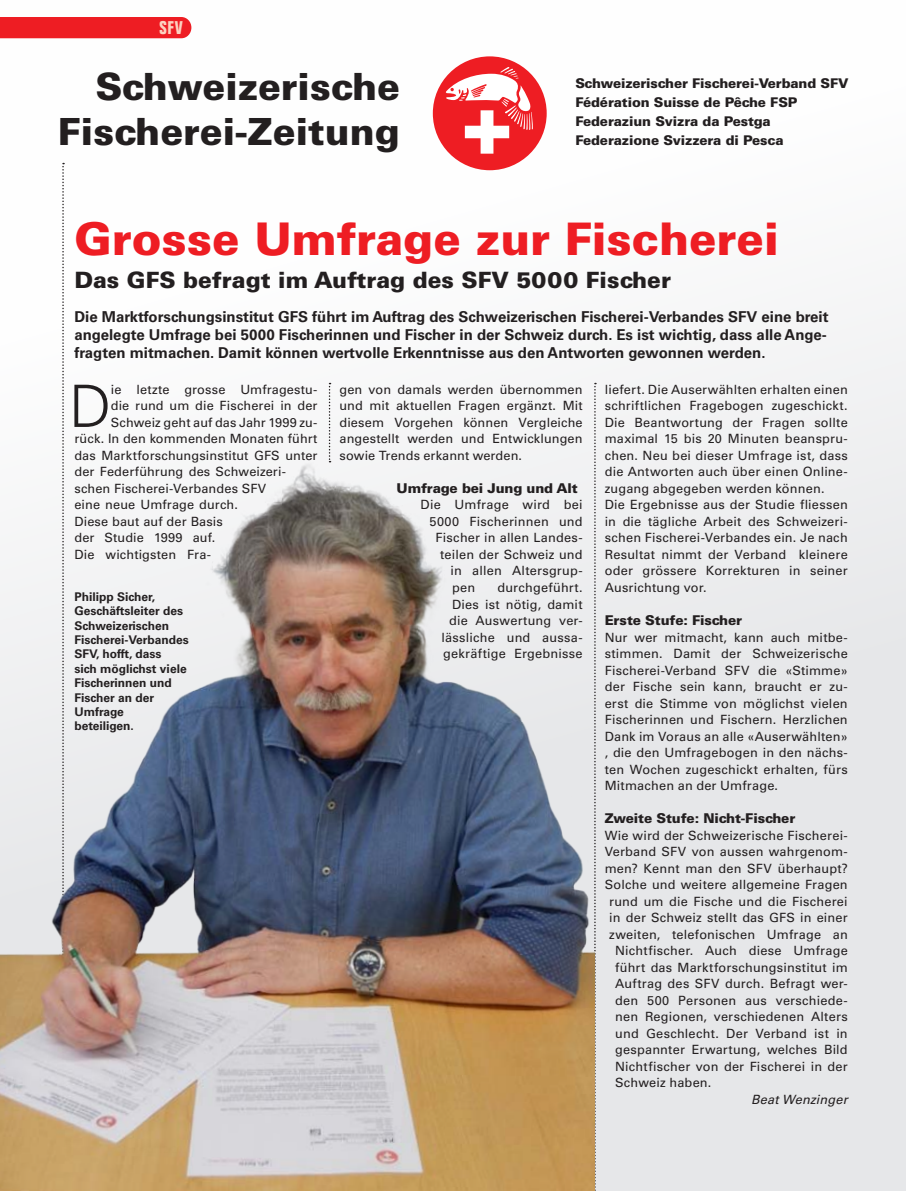
<style>
.page{position:relative;width:906px;height:1191px;background:#fff}
.page>*{position:absolute;margin:0;border:0;box-sizing:border-box;transform-origin:0 0}
.t1{font:300 58.5px "Univers LT Std";color:#231f20}
.t2{font:900 45px "Univers LT Std";letter-spacing:-.005em;color:#ee1d23}
.t3{font:900 37.5px/45px "Univers LT Std";color:#231f20;text-align:right}
.t4{font:900 22.5px "Univers LT Std";color:#231f20}
.t5{font:700 condensed 18px "Folio Std";color:#fcd2c0}
.t6{font:700 15px/18px "Univers LT Std";color:#231f20;text-align:justify}
.t7{font:900 13.5px "Univers LT Std";letter-spacing:-.01em;color:#231f20}
.t8{font:900 13.35px/19.2px "Univers LT Std";letter-spacing:-.01em;color:#231f20}
.t9{font:12.75px/16.5px "Univers LT Std";letter-spacing:.015em;color:#231f20;text-align:justify}
.t10{font:italic 12.75px "Univers LT Std";letter-spacing:.015em;color:#231f20}
.t11{font:700 12px/14.4px "Univers LT Std";color:#231f20}
</style>
<div class="page">
<div style="left:0;top:0;width:906px;height:1191px;background:linear-gradient(to right,#fff,#edeeef)"></div>
<div style="left:0;top:17px;width:191px;height:21px;background:#ee1d23"></div>
<svg style="left:62px;top:163px;width:2px;height:278px"></svg>
<svg style="left:329px;top:383px;width:1px;height:58px"></svg>
<svg style="left:594px;top:383px;width:2px;height:808px;background:#b5afa7"></svg>
<div style="left:433px;top:56px;width:113px;height:114px;background:#ee1d23;border-radius:50%"></div>
<svg style="left:445px;top:67px;width:88px;height:87px"></svg>
<img style="left:0;top:441px;width:594px;height:750px">
<h3 class="t5" style="left:159px;top:18px;width:25px">SFV</h3>
<h3 class="t3" style="left:58px;top:63px;width:343px">Schweizerische<br>Fischerei-Zeitung</h3>
<p class="t8" style="left:575px;top:73px;width:275px">Schweizerischer Fischerei-Verband SFV<br>Fédération Suisse de Pêche FSP<br>Federaziun Svizra da Pestga<br>Federazione Svizzera di Pesca</p>
<h2 class="t2" style="left:74px;top:211px;width:706px">Grosse Umfrage zur Fischerei</h2>
<h3 class="t4" style="left:74px;top:266px;width:598px">Das GFS befragt im Auftrag des SFV 5000 Fischer</h3>
<p class="t6" style="left:74px;top:308px;width:755px">Die Marktforschungsinstitut GFS führt im Auftrag des Schweizerischen Fischerei-Verbandes SFV eine breit angelegte Umfrage bei 5000 Fischerinnen und Fischer in der Schweiz durch. Es ist wichtig, dass alle Ange&shy;fragten mitmachen. Damit können wertvolle Erkenntnisse aus den Antworten gewonnen werden.</p>
<h1 class="t1" style="left:69px;top:371px;width:44px">D</h1>
<p class="t9" style="left:111px;top:381px;width:208px">ie letzte grosse Umfragestu-</p>
<p class="t9" style="left:111px;top:398px;width:208px">die rund um die Fischerei in der</p>
<p class="t9" style="left:111px;top:414px;width:208px">Schweiz geht auf das Jahr 1999 zu-</p>
<p class="t9" style="left:74px;top:431px;width:245px">rück. In den kommenden Monaten führt</p>
<p class="t9" style="left:74px;top:447px;width:244px">das Marktforschungsinstitut GFS unter</p>
<p class="t9" style="left:74px;top:464px;width:213px">der Federführung des Schweizeri-</p>
<p class="t9" style="left:74px;top:480px;width:193px">schen Fischerei-Verbandes SFV</p>
<p class="t9" style="left:74px;top:497px;width:165px">eine neue Umfrage durch.</p>
<p class="t9" style="left:74px;top:513px;width:150px">Diese baut auf der Basis</p>
<p class="t9" style="left:74px;top:530px;width:142px">der Studie 1999 auf.</p>
<p class="t9" style="left:74px;top:546px;width:138px">Die wichtigsten Fra-</p>
<p class="t11" style="left:74px;top:589px;width:116px">Philipp Sicher,<br>Geschäftsleiter des<br>Schweizerischen<br>Fischerei-Verbandes<br>SFV, hofft, dass<br>sich möglichst viele<br>Fischerinnen und<br>Fischer an der<br>Umfrage<br>beteiligen.</p>
<p class="t9" style="left:339px;top:381px;width:245px">gen von damals werden übernommen und mit aktuellen Fragen ergänzt. Mit diesem Vorgehen können Vergleiche angestellt werden und Entwicklungen sowie Trends erkannt werden.</p>
<p class="t7" style="left:396px;top:479px;width:183px">Umfrage bei Jung und Alt</p>
<p class="t9" style="left:420px;top:497px;width:164px">Die Umfrage wird bei</p>
<p class="t9" style="left:429px;top:513px;width:154px">5000 Fischerinnen und</p>
<p class="t9" style="left:435px;top:530px;width:148px">Fischer in allen Landes-</p>
<p class="t9" style="left:440px;top:546px;width:144px">teilen der Schweiz und</p>
<p class="t9" style="left:450px;top:563px;width:134px">in allen Altersgrup-</p>
<p class="t9" style="left:452px;top:579px;width:25px">pen</p>
<p class="t9" style="left:441px;top:579px;width:143px;text-align:right">durchgeführt.<br>Dies ist nötig, damit die Auswertung ver&shy;lässliche und aussa&shy;gekräftige Ergebnisse</p>
<p class="t9" style="left:605px;top:381px;width:245px;text-align:left">liefert. Die Auserwählten erhalten einen schriftlichen Fragebogen zugeschickt.<br>Die Beantwortung der Fragen sollte maximal 15 bis 20 Minuten beanspru&shy;chen. Neu bei dieser Umfrage ist, dass die Antworten auch über einen Online&shy;zugang abgegeben werden können.<br>Die Ergebnisse aus der Studie fliessen in die tägliche Arbeit des Schweizeri&shy;schen Fischerei-Verbandes ein. Je nach Resultat nimmt der Verband kleinere oder grössere Korrekturen in seiner Ausrichtung vor.</p>
<p class="t7" style="left:604px;top:611px;width:139px">Erste Stufe: Fischer</p>
<p class="t9" style="left:604px;top:629px;width:245px">Nur wer mitmacht, kann auch mitbe&shy;stimmen. Damit der Schweizerische Fischerei-Verband SFV die «Stimme» der Fische sein kann, braucht er zu&shy;erst die Stimme von möglichst vielen Fischerinnen und Fischern. Herzlichen Dank im Voraus an alle «Auserwählten» , die den Umfragebogen in den nächs&shy;ten Wochen zugeschickt erhalten, fürs Mitmachen an der Umfrage.</p>
<p class="t7" style="left:604px;top:809px;width:192px">Zweite Stufe: Nicht-Fischer</p>
<p class="t9" style="left:604px;top:827px;width:244px">Wie wird der Schweizerische Fischerei-</p>
<p class="t9" style="left:604px;top:843px;width:245px">Verband SFV von aussen wahrgenom-</p>
<p class="t9" style="left:604px;top:860px;width:244px">men? Kennt man den SFV überhaupt?</p>
<p class="t9" style="left:604px;top:876px;width:244px">Solche und weitere allgemeine Fragen</p>
<p class="t9" style="left:609px;top:893px;width:240px">rund um die Fische und die Fischerei</p>
<p class="t9" style="left:609px;top:909px;width:240px">in der Schweiz stellt das GFS in einer</p>
<p class="t9" style="left:609px;top:926px;width:240px">zweiten, telefonischen Umfrage an</p>
<p class="t9" style="left:615px;top:942px;width:234px">Nichtfischer. Auch diese Umfrage</p>
<p class="t9" style="left:615px;top:959px;width:234px">führt das Marktforschungsinstitut im</p>
<p class="t9" style="left:615px;top:975px;width:234px">Auftrag des SFV durch. Befragt wer-</p>
<p class="t9" style="left:615px;top:992px;width:234px">den 500 Personen aus verschiede-</p>
<p class="t9" style="left:615px;top:1008px;width:234px">nen Regionen, verschiedenen Alters</p>
<p class="t9" style="left:615px;top:1025px;width:234px">und Geschlecht. Der Verband ist in</p>
<p class="t9" style="left:615px;top:1041px;width:234px">gespannter Erwartung, welches Bild</p>
<p class="t9" style="left:615px;top:1058px;width:234px">Nichtfischer von der Fischerei in der</p>
<p class="t9" style="left:615px;top:1074px;width:98px">Schweiz haben.</p>
<p class="t10" style="left:751px;top:1091px;width:98px">Beat Wenzinger</p>
</div>
